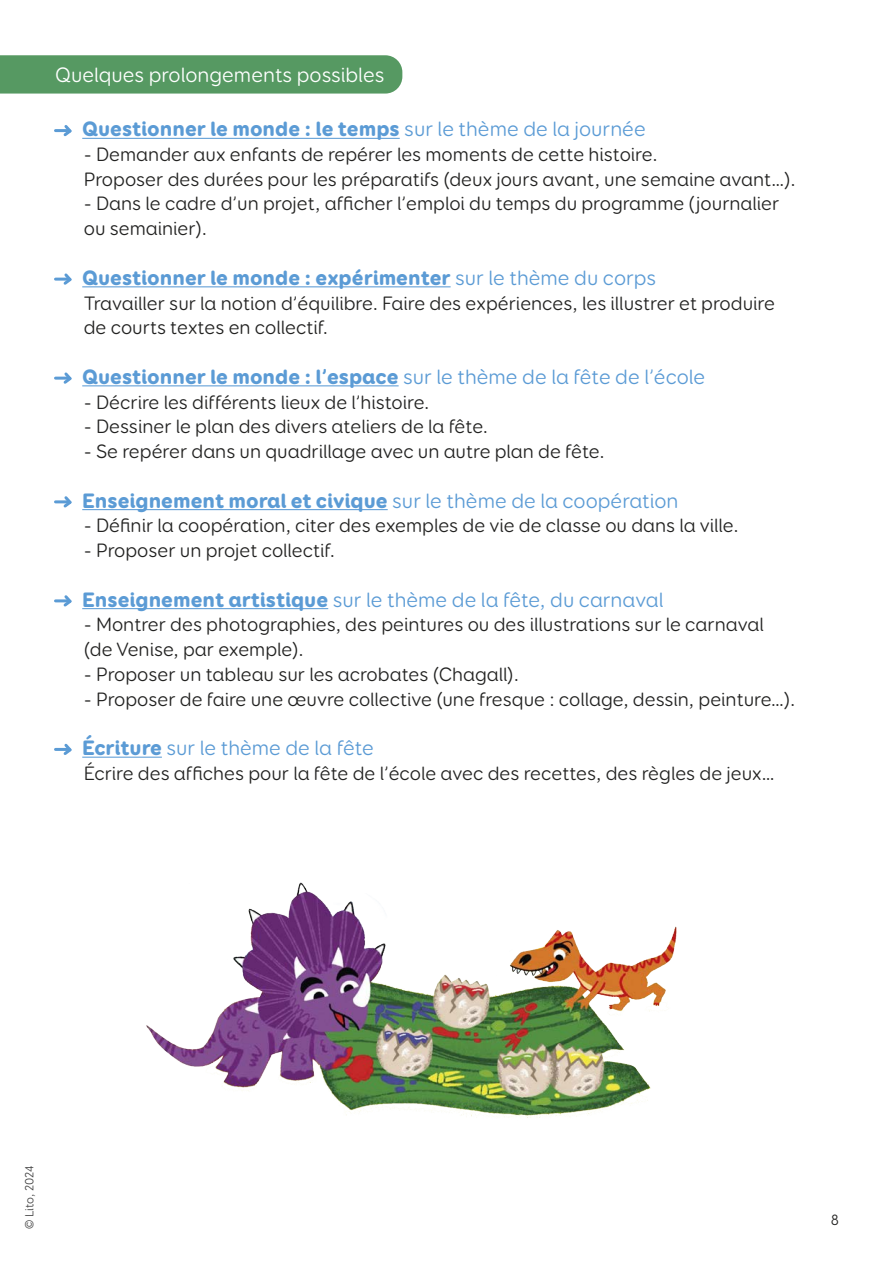
<style>
.page{position:relative;width:893px;height:1263px;background:#fff}
.page>*{position:absolute;margin:0;border:0;box-sizing:border-box;transform-origin:0 0}
.t1{font:900 21px "Booster Next FY";color:#5b9bd5}
.t2{font:21px "Booster Next FY";color:#5b9bd5}
.t3{font:21px "Booster Next FY";color:#fff}
.t4{font:19.5px/24.8px "Booster Next FY";color:#222221}
.t5{font:15px "Booster Next FY";color:#222221}
.t6{font:12px "Booster Next FY";color:#424242}
.s1{font-weight:400}
.s2{font-weight:900}
</style>
<div class="page">
<hr style="left:82px;top:138px;width:318px;height:1px;background:#5b9bd5">
<hr style="left:82px;top:286px;width:369px;height:1px;background:#5b9bd5">
<hr style="left:82px;top:385px;width:317px;height:1px;background:#5b9bd5">
<hr style="left:82px;top:509px;width:306px;height:1px;background:#5b9bd5">
<hr style="left:82px;top:608px;width:246px;height:1px;background:#5b9bd5">
<hr style="left:82px;top:757px;width:80px;height:1px;background:#5b9bd5">
<svg style="left:55px;top:125px;width:17px;height:12px"></svg>
<svg style="left:55px;top:273px;width:17px;height:12px"></svg>
<svg style="left:55px;top:372px;width:17px;height:12px"></svg>
<svg style="left:55px;top:496px;width:17px;height:12px"></svg>
<svg style="left:55px;top:595px;width:17px;height:12px"></svg>
<svg style="left:55px;top:743px;width:17px;height:12px"></svg>
<div style="left:0;top:55px;width:402px;height:39px;background:#569962"></div>
<img style="left:146px;top:882px;width:531px;height:236px">
<p class="t3" style="left:55px;top:62px;width:331px">Quelques prolongements possibles</p>
<p class="t1" style="left:82px;top:115px;width:565px">Questionner le monde : le temps <span class="s1">sur le thème de la journée</span></p>
<p class="t4" style="left:84px;top:142px;width:714px">- Demander aux enfants de repérer les moments de cette histoire.<br>Proposer des durées pour les préparatifs (deux jours avant, une semaine avant…).</p>
<p class="t4" style="left:84px;top:191px;width:697px">- Dans le cadre d’un projet, afficher l’emploi du temps du programme (journalier ou semainier).</p>
<p class="t1" style="left:82px;top:264px;width:576px">Questionner le monde : expérimenter <span class="s1">sur le thème du corps</span></p>
<p class="t4" style="left:84px;top:290px;width:693px">Travailler sur la notion d’équilibre. Faire des expériences, les illustrer et produire de courts textes en collectif.</p>
<p class="t1" style="left:82px;top:363px;width:625px">Questionner le monde : l’espace <span class="s1">sur le thème de la fête de l’école</span></p>
<p class="t4" style="left:84px;top:389px;width:347px">- Décrire les différents lieux de l’histoire.</p>
<p class="t4" style="left:84px;top:414px;width:406px">- Dessiner le plan des divers ateliers de la fête.</p>
<p class="t4" style="left:84px;top:439px;width:523px">- Se repérer dans un quadrillage avec un autre plan de fête.</p>
<p class="t1" style="left:82px;top:487px;width:598px">Enseignement moral et civique <span class="s1">sur le thème de la coopération</span></p>
<p class="t4" style="left:84px;top:513px;width:656px">- Définir la coopération, citer des exemples de vie de classe ou dans la ville.</p>
<p class="t4" style="left:84px;top:538px;width:253px">- Proposer un projet collectif.</p>
<p class="t2" style="left:82px;top:587px;width:583px"><span class="s2">Enseignement artistique</span> sur le thème de la fête, du carnaval</p>
<p class="t4" style="left:84px;top:612px;width:681px">- Montrer des photographies, des peintures ou des illustrations sur le carnaval (de Venise, par exemple).</p>
<p class="t4" style="left:84px;top:662px;width:437px">- Proposer un tableau sur les acrobates (Chagall).</p>
<p class="t4" style="left:84px;top:686px;width:713px">- Proposer de faire une œuvre collective (une fresque : collage, dessin, peinture…).</p>
<p class="t2" style="left:82px;top:735px;width:293px"><span class="s2">Écriture</span> sur le thème de la fête</p>
<p class="t4" style="left:84px;top:761px;width:692px">Écrire des affiches pour la fête de l’école avec des recettes, des règles de jeux…</p>
<p class="t6" style="left:22px;top:1229px;width:65px;rotate:-90deg">© Lito, 2024</p>
<p class="t5" style="left:831px;top:1211px;width:10px">8</p>
</div>
